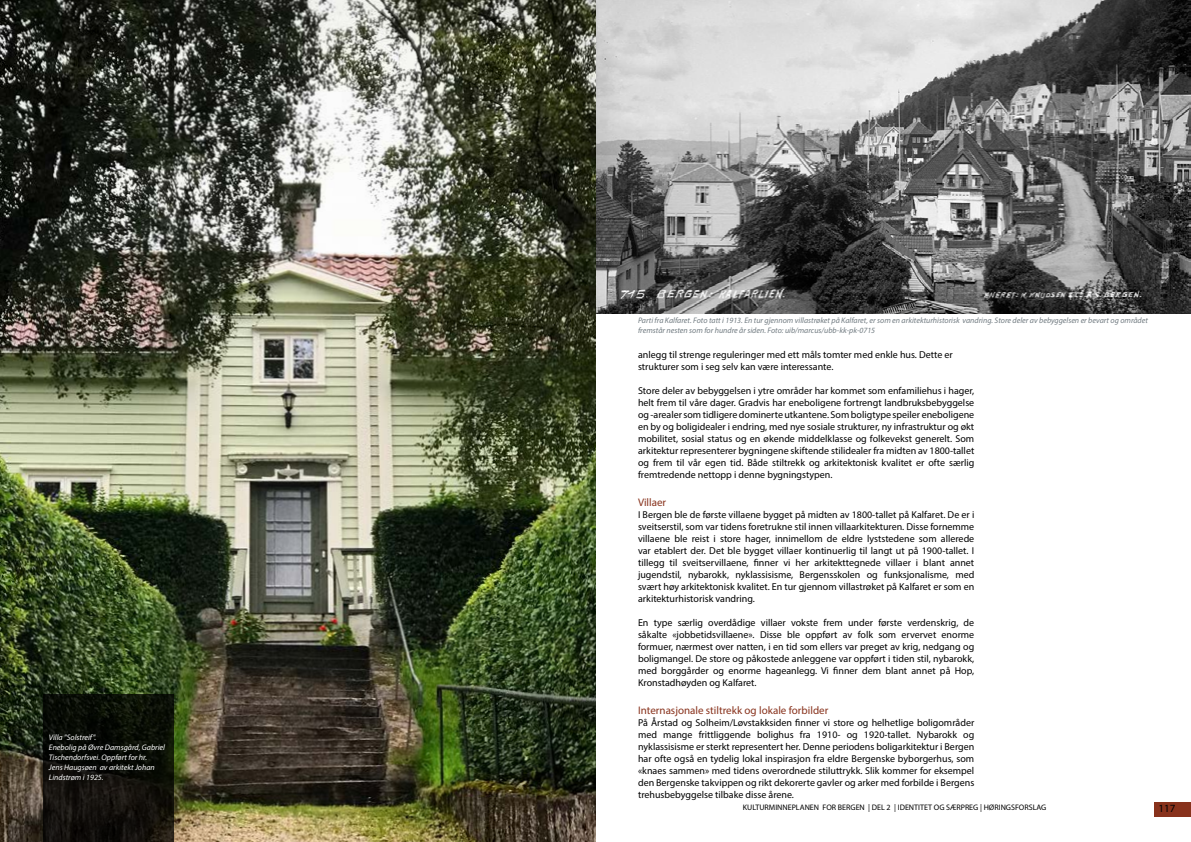
<style>
.page{position:relative;width:1191px;height:842px;background:#fff}
.page>*{position:absolute;margin:0;border:0;box-sizing:border-box;transform-origin:0 0}
.t1{font:11px "Myriad Pro";color:#88321c}
.t2{font:11px "Myriad Pro";color:#020203}
.t3{font:10px/12px "Myriad Pro";color:#000;text-align:justify}
.t4{font:italic 8px/10px "Myriad Pro";color:#717b81}
.t5{font:italic 8px/10px "Myriad Pro";color:#fff}
.t6{font:8px "Myriad Pro";color:#000}
</style>
<div class="page">
<div style="left:1154px;top:802px;width:37px;height:15px;background:#88321c"></div>
<img style="left:595px;top:0;width:596px;height:314px">
<img style="left:0;top:0;width:595px;height:842px">
<svg style="left:43px;top:694px;width:131px;height:148px;background:#0e0f09"></svg>
<p class="t5" style="left:49px;top:732px;width:118px">Villa "Solstreif".<br>Enebolig på Øvre Damsgård, Gabriel<br>Tischendorfsvei. Oppført for hr.<br>Jens Haugsøen av arkitekt Johan<br>Lindstrøm i 1925.</p>
<p class="t4" style="left:638px;top:315px;width:511px">Parti fra Kalfaret. Foto tatt i 1913. En tur gjennom villastrøket på Kalfaret, er som en arkitekturhistorisk vandring. Store deler av bebyggelsen er bevart og området fremstår nesten som for hundre år siden. Foto: uib/marcus/ubb-kk-pk-0715</p>
<p class="t3" style="left:638px;top:348px;width:316px">anlegg til strenge reguleringer med ett måls tomter med enkle hus. Dette er strukturer som i seg selv kan være interessante.</p>
<p class="t3" style="left:638px;top:384px;width:338px">Store deler av bebyggelsen i ytre områder har kommet som enfamiliehus i hager, helt frem til våre dager. Gradvis har eneboligene fortrengt landbruksbebyggelse og -arealer som tidligere dominerte utkantene. Som boligtype speiler eneboligene en by og boligidealer i endring, med nye sosiale strukturer, ny infrastruktur og økt mobilitet, sosial status og en økende middelklasse og folkevekst generelt. Som arkitektur representerer bygningene skiftende stilidealer fra midten av 1800-tallet og frem til vår egen tid. Både stiltrekk og arkitektonisk kvalitet er ofte særlig fremtredende nettopp i denne bygningstypen.</p>
<p class="t1" style="left:638px;top:495px;width:30px">Villaer</p>
<p class="t3" style="left:638px;top:508px;width:338px">I Bergen ble de første villaene bygget på midten av 1800-tallet på Kalfaret. De er i sveitserstil, som var tidens foretrukne stil innen villaarkitekturen. Disse fornemme villaene ble reist i store hager, innimellom de eldre lyststedene som allerede var etablert der. Det ble bygget villaer kontinuerlig til langt ut på 1900-tallet. I tillegg til sveitservillaene, finner vi her arkitekttegnede villaer i blant annet jugendstil, nybarokk, nyklassisisme, Bergensskolen og funksjonalisme, med svært høy arkitektonisk kvalitet. En tur gjennom villastrøket på Kalfaret er som en arkitekturhistorisk vandring.</p>
<p class="t3" style="left:638px;top:616px;width:338px">En type særlig overdådige villaer vokste frem under første verdenskrig, de såkalte «jobbetidsvillaene». Disse ble oppført av folk som ervervet enorme formuer, nærmest over natten, i en tid som ellers var preget av krig, nedgang og boligmangel. De store og påkostede anleggene var oppført i tiden stil, nybarokk, med borggårder og enorme hageanlegg. Vi finner dem blant annet på Hop, Kronstadhøyden og Kalfaret.</p>
<p class="t1" style="left:638px;top:703px;width:192px">Internasjonale stiltrekk og lokale forbilder</p>
<p class="t3" style="left:638px;top:716px;width:338px">På Årstad og Solheim/Løvstakksiden finner vi store og helhetlige boligområder med mange frittliggende bolighus fra 1910- og 1920-tallet. Nybarokk og nyklassisisme er sterkt representert her. Denne periodens boligarkitektur i Bergen har ofte også en tydelig lokal inspirasjon fra eldre Bergenske byborgerhus, som «knaes sammen» med tidens overordnede stiluttrykk. Slik kommer for eksempel den Bergenske takvippen og rikt dekorerte gavler og arker med forbilde i Bergens trehusbebyggelse tilbake disse årene.</p>
<p class="t6" style="left:743px;top:802px;width:305px">KULTURMINNEPLANEN FOR BERGEN | DEL 2 | IDENTITET OG SÆRPREG | HØRINGSFORSLAG</p>
<p class="t2" style="left:1158px;top:802px;width:18px">117</p>
</div>
